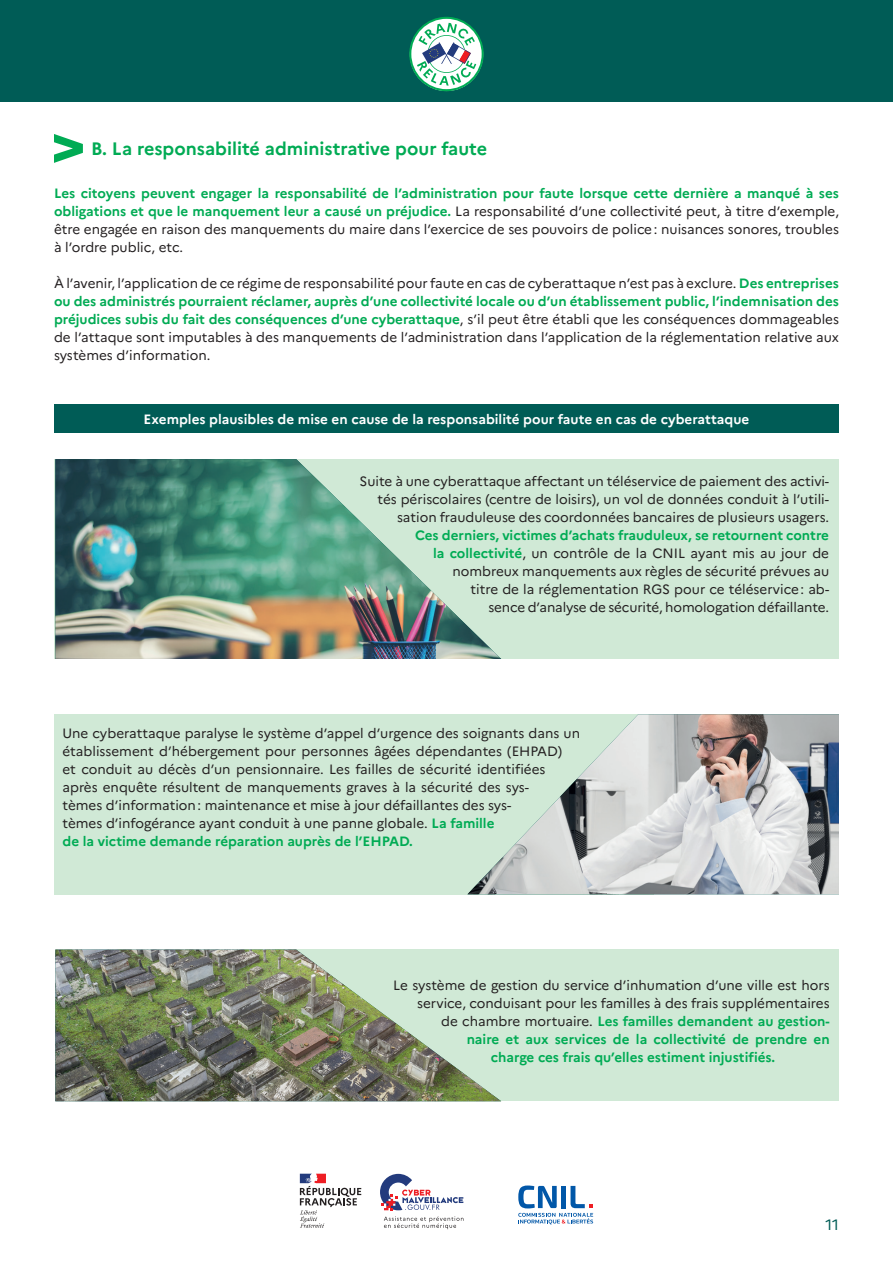
<style>
.page{position:relative;width:893px;height:1263px;background:#fff}
.page>*{position:absolute;margin:0;border:0;box-sizing:border-box;transform-origin:0 0}
.t1{font:700 18px "Marianne";color:#00ab54}
.t2{font:15px "Marianne";color:#005c56}
.t3{font:13.5px/18px "Marianne";color:#231f20;text-align:justify}
.t4{font:700 13.5px "Marianne";color:#00ab54}
.t5{font:700 13.5px "Marianne";color:#fff}
.s1{font-weight:700;color:#00ab54}
.s2{font-weight:400;color:#231f20}
</style>
<div class="page">
<div style="left:0;top:0;width:893px;height:102px;background:#005c56"></div>
<svg style="left:409px;top:17px;width:75px;height:74px"></svg>
<svg style="left:380px;top:1174px;width:83px;height:36px"></svg>
<svg style="left:384px;top:1216px;width:79px;height:13px"></svg>
<svg style="left:300px;top:1174px;width:61px;height:53px"></svg>
<svg style="left:518px;top:1185px;width:75px;height:39px"></svg>
<svg style="left:54px;top:134px;width:29px;height:29px"></svg>
<div style="left:54px;top:404px;width:785px;height:29px;background:#005c56"></div>
<div style="left:54px;top:459px;width:785px;height:200px;background:#d0e9d6"></div>
<img style="left:55px;top:459px;width:446px;height:200px">
<div style="left:272px;top:949px;width:567px;height:152px;background:#d0e9d6"></div>
<img style="left:55px;top:949px;width:446px;height:152px">
<div style="left:54px;top:714px;width:599px;height:180px;background:#d0e9d6"></div>
<img style="left:467px;top:714px;width:372px;height:180px">
<p class="t1" style="left:91px;top:138px;width:398px">B. La responsabilité administrative pour faute</p>
<p class="t3" style="left:54px;top:184px;width:786px"><span class="s1">Les citoyens peuvent engager la responsabilité de l’administration pour faute lorsque cette dernière a manqué à ses obligations et que le manquement leur a causé un préjudice.</span> La responsabilité d’une collectivité peut, à titre d’exemple, être engagée en raison des manquements du maire dans l’exercice de ses pouvoirs de police: nuisances sonores, troubles à l’ordre public, etc.</p>
<p class="t3" style="left:54px;top:274px;width:786px">À l’avenir, l’application de ce régime de responsabilité pour faute en cas de cyberattaque n’est pas à exclure. <span class="s1">Des entreprises ou des administrés pourraient réclamer, auprès d’une collectivité locale ou d’un établissement public, l’indemnisation des préjudices subis du fait des conséquences d’une cyberattaque</span>, s’il peut être établi que les conséquences dommageables de l’attaque sont imputables à des manquements de l’administration dans l’application de la réglementation relative aux systèmes d’information.</p>
<p class="t5" style="left:144px;top:410px;width:607px">Exemples plausibles de mise en cause de la responsabilité pour faute en cas de cyberattaque</p>
<p class="t3" style="left:360px;top:472px;width:471px;text-align:right">Suite à une cyberattaque affectant un téléservice de paiement des activi&shy;tés périscolaires (centre de loisirs), un vol de données conduit à l’utili&shy;sation frauduleuse des coordonnées bancaires de plusieurs usagers.<br><span class="s1">Ces derniers, victimes d’achats frauduleux, se retournent contre<br>la collectivité</span>, un contrôle de la CNIL ayant mis au jour de<br>nombreux manquements aux règles de sécurité prévues au<br>titre de la réglementation RGS pour ce téléservice: ab-<br>sence d’analyse de sécurité, homologation défaillante.</p>
<p class="t3" style="left:63px;top:724px;width:519px;text-align:left">Une cyberattaque paralyse le système d’appel d’urgence des soignants dans un établissement d’hébergement pour personnes âgées dépendantes (EHPAD)<br>et conduit au décès d’un pensionnaire. Les failles de sécurité identifiées après enquête résultent de manquements graves à la sécurité des sys-<br>tèmes d’information: maintenance et mise à jour défaillantes des sys-<br>tèmes d’infogérance ayant conduit à une panne globale. <span class="s1">La famille<br>de la victime demande réparation auprès de l’EHPAD.</span></p>
<p class="t3" style="left:393px;top:976px;width:438px">Le système de gestion du service d’inhumation d’une ville est hors</p>
<p class="t3" style="left:417px;top:994px;width:414px">service, conduisant pour les familles à des frais supplémentaires</p>
<p class="t4" style="left:441px;top:1013px;width:390px"><span class="s2">de chambre mortuaire.</span> Les familles demandent au gestion-</p>
<p class="t4" style="left:467px;top:1031px;width:365px">naire et aux services de la collectivité de prendre en</p>
<p class="t4" style="left:491px;top:1049px;width:286px">charge ces frais qu’elles estiment injustifiés.</p>
<p class="t2" style="left:825px;top:1215px;width:15px">11</p>
</div>
